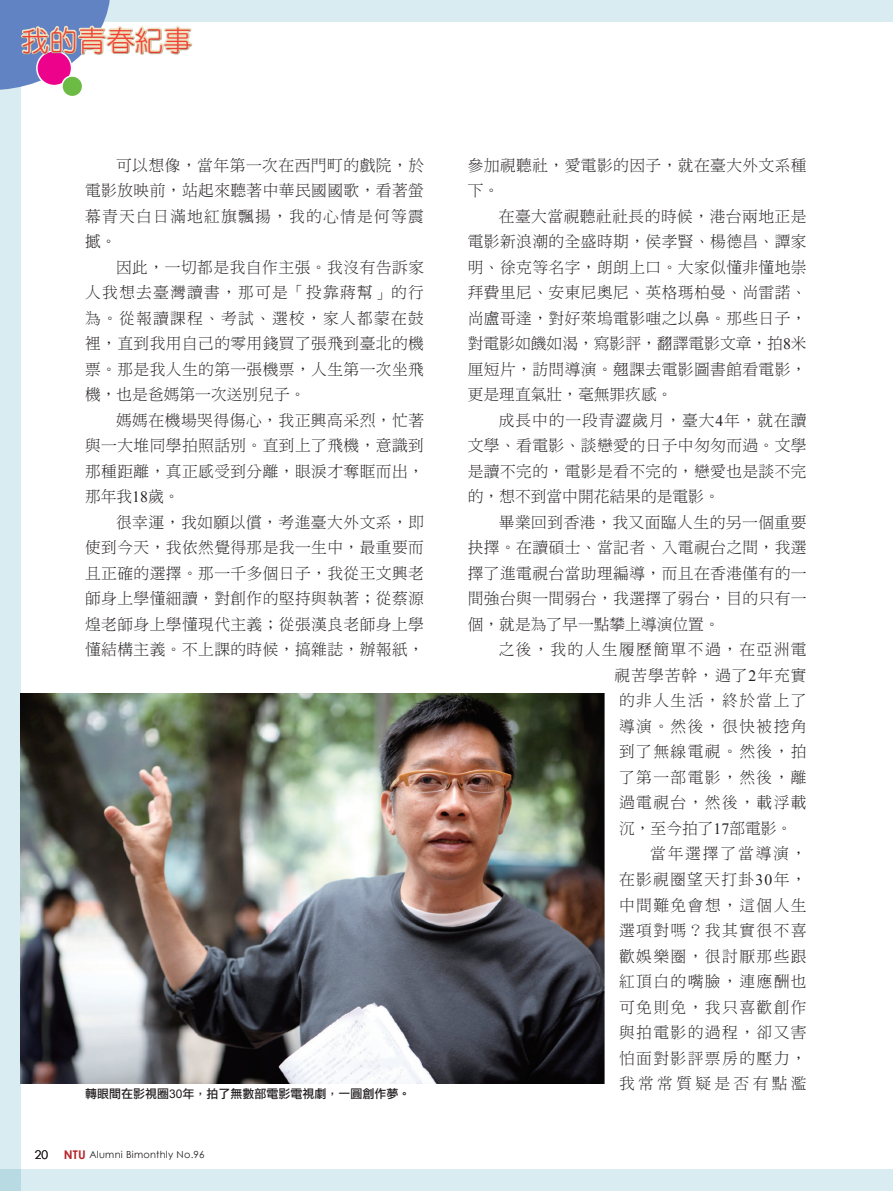
<style>
.page{position:relative;width:893px;height:1191px;background:#fff}
.page>*{position:absolute;margin:0;border:0;box-sizing:border-box;transform-origin:0 0}
.t1{font:28.5px "DF Yuan Std W3";color:#ee4235}
.內文10_5{font:15.75px/25.5px "DF Ming Std W3";letter-spacing:.025em;color:#231f20;text-align:justify}
.圖說{font:12px "DF Li Hei Std W5";color:#231f20}
.t2{font:12px "Century Gothic";color:#231f20}
.t3{font:9.75px "Century Gothic";letter-spacing:.025em;color:#231f20}
.s1{font-family:"Times New Roman"}
.s2{font-family:"Arial"}
.s3{font-weight:700;font-size:12px;color:#b7282e}
</style>
<div class="page">
<div style="left:0;top:0;width:893px;height:22px;background:#d9ecf1"></div>
<div style="left:0;top:1169px;width:893px;height:22px;background:#d9ecf1"></div>
<div style="left:0;top:0;width:21px;height:1191px;background:#d9ecf1"></div>
<div style="left:62px;top:76px;width:21px;height:21px;background:#6cbb44;border-radius:50%"></div>
<div style="left:61px;top:75px;width:22px;height:22px;border:2px solid #fff;border-radius:50%"></div>
<svg style="left:0;top:0;width:110px;height:90px"></svg>
<div style="left:19px;top:23px;width:175px;height:31px;background:#fff;opacity:.75"></div>
<div style="left:20px;top:26px;width:175px;height:31px;background:#231f20;opacity:.75"></div>
<img style="left:21px;top:693px;width:584px;height:390px">
<h1 class="t1" style="left:21px;top:25px;width:172px">我的青春紀事</h1>
<p class="內文10_5" style="left:85px;top:152px;width:341px;text-indent:31px">可以想像，當年第一次在西門町的戲院，於電影放映前，站起來聽著中華民國國歌，看著螢幕青天白日滿地紅旗飄揚，我的心情是何等震撼。</p>
<p class="內文10_5" style="left:85px;top:254px;width:341px;text-indent:31px">因此，一切都是我自作主張。我沒有告訴家人我想去臺灣讀書，那可是「投靠蔣幫」的行為。從報讀課程、考試、選校，家人都蒙在鼓裡，直到我用自己的零用錢買了張飛到臺北的機票。那是我人生的第一張機票，人生第一次坐飛機，也是爸媽第一次送別兒子。</p>
<p class="內文10_5" style="left:85px;top:407px;width:341px;text-indent:31px">媽媽在機場哭得傷心，我正興高采烈，忙著與一大堆同學拍照話別。直到上了飛機，意識到那種距離，真正感受到分離，眼淚才奪眶而出，那年我<span class="s1">18</span>歲。</p>
<p class="內文10_5" style="left:85px;top:509px;width:341px;text-indent:31px">很幸運，我如願以償，考進臺大外文系，即使到今天，我依然覺得那是我一生中，最重要而且正確的選擇。那一千多個日子，我從王文興老師身上學懂細讀，對創作的堅持與執著；從蔡源煌老師身上學懂現代主義；從張漢良老師身上學懂結構主義。不上課的時候，搞雜誌，辦報紙，</p>
<p class="圖說" style="left:85px;top:1087px;width:327px">轉眼間在影視圈<span class="s2">30</span>年，拍了無數部電影電視劇，一圓創作夢。</p>
<p class="t2" style="left:35px;top:1147px;width:15px">20</p>
<p class="t3" style="left:64px;top:1148px;width:142px"><span class="s3">NTU</span> Alumni Bimonthly No.96</p>
<p class="內文10_5" style="left:468px;top:152px;width:340px">參加視聽社，愛電影的因子，就在臺大外文系種下。</p>
<p class="內文10_5" style="left:468px;top:203px;width:340px;text-indent:31px">在臺大當視聽社社長的時候，港台兩地正是電影新浪潮的全盛時期，侯孝賢、楊德昌、譚家明、徐克等名字，朗朗上口。大家似懂非懂地崇拜費里尼、安東尼奧尼、英格瑪柏曼、尚雷諾、尚盧哥達，對好萊塢電影嗤之以鼻。那些日子，對電影如饑如渴，寫影評，翻譯電影文章，拍<span class="s1">8</span>米厘短片，訪問導演。翹課去電影圖書館看電影，更是理直氣壯，毫無罪疚感。</p>
<p class="內文10_5" style="left:468px;top:407px;width:340px;text-indent:31px">成長中的一段青澀歲月，臺大<span class="s1">4</span>年，就在讀文學、看電影、談戀愛的日子中匆匆而過。文學是讀不完的，電影是看不完的，戀愛也是談不完的，想不到當中開花結果的是電影。</p>
<p class="內文10_5" style="left:468px;top:509px;width:340px;text-indent:31px">畢業回到香港，我又面臨人生的另一個重要抉擇。在讀碩士、當記者、入電視台之間，我選擇了進電視台當助理編導，而且在香港僅有的一間強台與一間弱台，我選擇了弱台，目的只有一個，就是為了早一點攀上導演位置。</p>
<p class="內文10_5" style="left:615px;top:637px;width:194px;text-indent:-116px">之後，我的人生履歷簡單不過，在亞洲電視苦學苦幹，過了<span class="s1">2</span>年充實的非人生活，終於當上了導演。然後，很快被挖角到了無線電視。然後，拍了第一部電影，然後，離過電視台，然後，載浮載沉，至今拍了<span class="s1">17</span>部電影。</p>
<p class="內文10_5" style="left:619px;top:841px;width:189px;text-indent:31px">當年選擇了當導演，在影視圈望天打卦<span class="s1">30</span>年，中間難免會想，這個人生選項對嗎？我其實很不喜歡娛樂圈，很討厭那些跟紅頂白的嘴臉，連應酬也可免則免，我只喜歡創作與拍電影的過程，卻又害怕面對影評票房的壓力，我常常質疑是否有點濫</p>
</div>
